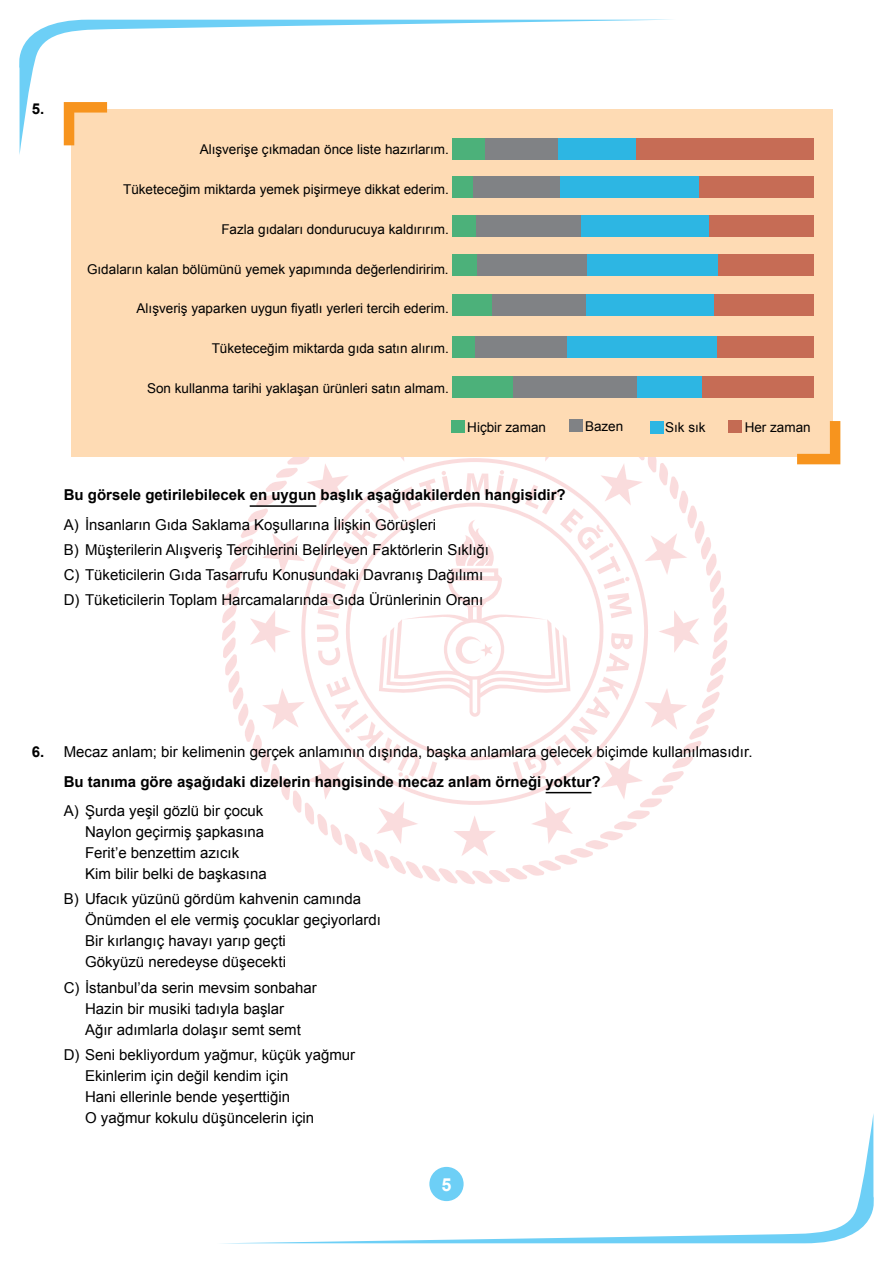
<style>
.page{position:relative;width:893px;height:1263px;background:#fff}
.page>*{position:absolute;margin:0;border:0;box-sizing:border-box;transform-origin:0 0}
.t1{font:700 18px "Arial";color:#fff}
.t2{font:15px/21px "Arial";color:#000}
.t3{font:700 15px "Arial";color:#000}
.t4{font:13.5px "Arial";color:#000}
.s1{font-weight:700}
</style>
<div class="page">
<svg style="left:19px;top:20px;width:657px;height:135px"></svg>
<svg style="left:243px;top:1114px;width:631px;height:129px"></svg>
<svg style="left:216px;top:372px;width:518px;height:519px"></svg>
<hr style="left:250px;top:505px;width:66px;height:2px;background:#000">
<hr style="left:546px;top:792px;width:45px;height:1px;background:#000">
<div style="left:71px;top:110px;width:762px;height:347px;background:#fedbb4"></div>
<div style="left:729px;top:420px;width:13px;height:12px;background:#c46b53"></div>
<div style="left:452px;top:420px;width:13px;height:12px;background:#49b179"></div>
<div style="left:569px;top:419px;width:13px;height:12px;background:#808285"></div>
<div style="left:650px;top:421px;width:13px;height:12px;background:#2db6e3"></div>
<div style="left:452px;top:215px;width:24px;height:21px;background:#4cb17a"></div>
<div style="left:476px;top:215px;width:106px;height:21px;background:#808285"></div>
<div style="left:582px;top:215px;width:128px;height:21px;background:#2db6e3"></div>
<div style="left:709px;top:215px;width:105px;height:21px;background:#c66c55"></div>
<div style="left:476px;top:255px;width:112px;height:21px;background:#808285"></div>
<div style="left:587px;top:255px;width:131px;height:21px;background:#2db6e3"></div>
<div style="left:718px;top:255px;width:96px;height:21px;background:#c66c55"></div>
<div style="left:452px;top:255px;width:25px;height:21px;background:#4cb17a"></div>
<div style="left:491px;top:294px;width:95px;height:21px;background:#808285"></div>
<div style="left:586px;top:294px;width:129px;height:21px;background:#2db6e3"></div>
<div style="left:714px;top:294px;width:100px;height:21px;background:#c66c55"></div>
<div style="left:452px;top:294px;width:39px;height:21px;background:#4cb17a"></div>
<div style="left:474px;top:336px;width:94px;height:21px;background:#808285"></div>
<div style="left:567px;top:336px;width:151px;height:21px;background:#2db6e3"></div>
<div style="left:718px;top:336px;width:96px;height:21px;background:#c66c55"></div>
<div style="left:452px;top:336px;width:23px;height:21px;background:#4cb17a"></div>
<div style="left:512px;top:376px;width:127px;height:21px;background:#808285"></div>
<div style="left:638px;top:376px;width:65px;height:21px;background:#2db6e3"></div>
<div style="left:702px;top:376px;width:112px;height:21px;background:#c66c55"></div>
<div style="left:452px;top:376px;width:61px;height:21px;background:#4cb17a"></div>
<div style="left:452px;top:177px;width:22px;height:21px;background:#4cb17a"></div>
<div style="left:473px;top:177px;width:87px;height:21px;background:#808285"></div>
<div style="left:560px;top:177px;width:139px;height:21px;background:#2db6e3"></div>
<div style="left:699px;top:177px;width:115px;height:21px;background:#c66c55"></div>
<div style="left:452px;top:138px;width:33px;height:21px;background:#4cb17a"></div>
<div style="left:485px;top:138px;width:73px;height:21px;background:#808285"></div>
<div style="left:558px;top:138px;width:79px;height:21px;background:#2db6e3"></div>
<div style="left:636px;top:138px;width:178px;height:21px;background:#c66c55"></div>
<svg style="left:797px;top:421px;width:43px;height:43px"></svg>
<svg style="left:64px;top:102px;width:43px;height:43px"></svg>
<p class="t3" style="left:32px;top:98px;width:14px">5.</p>
<p class="t4" style="left:200px;top:141px;width:251px">Alışverişe çıkmadan önce liste hazırlarım.</p>
<p class="t4" style="left:123px;top:180px;width:327px">Tüketeceğim miktarda yemek pişirmeye dikkat ederim.</p>
<p class="t4" style="left:221px;top:220px;width:229px">Fazla gıdaları dondurucuya kaldırırım.</p>
<p class="t4" style="left:87px;top:260px;width:363px">Gıdaların kalan bölümünü yemek yapımında değerlendiririm.</p>
<p class="t4" style="left:137px;top:300px;width:314px">Alışveriş yaparken uygun fiyatlı yerleri tercih ederim.</p>
<p class="t4" style="left:212px;top:340px;width:239px">Tüketeceğim miktarda gıda satın alırım.</p>
<p class="t4" style="left:147px;top:379px;width:303px">Son kullanma tarihi yaklaşan ürünleri satın almam.</p>
<p class="t4" style="left:467px;top:418px;width:80px">Hiçbir zaman</p>
<p class="t4" style="left:585px;top:417px;width:40px">Bazen</p>
<p class="t4" style="left:665px;top:418px;width:42px">Sık sık</p>
<p class="t4" style="left:745px;top:418px;width:68px">Her zaman</p>
<p class="t3" style="left:64px;top:485px;width:503px">Bu görsele getirilebilecek en uygun başlık aşağıdakilerden hangisidir?</p>
<p class="t2" style="left:64px;top:512px;width:427px;line-height:25.2px">A) İnsanların Gıda Saklama Koşullarına İlişkin Görüşleri<br>B) Müşterilerin Alışveriş Tercihlerini Belirleyen Faktörlerin Sıklığı C) Tüketicilerin Gıda Tasarrufu Konusundaki Davranış Dağılımı D) Tüketicilerin Toplam Harcamalarında Gıda Ürünlerinin Oranı</p>
<p class="t2" style="left:64px;top:737px;width:690px;line-height:29.5px;text-indent:-32px"><span class="s1">6.</span> Mecaz anlam; bir kelimenin gerçek anlamının dışında, başka anlamlara gelecek biçimde kullanılmasıdır.<br><span class="s1">Bu tanıma göre aşağıdaki dizelerin hangisinde mecaz anlam örneği yoktur?</span></p>
<p class="t2" style="left:85px;top:800px;width:183px;text-indent:-21px">A) Şurda yeşil gözlü bir çocuk<br>Naylon geçirmiş şapkasına<br>Ferit’e benzettim azıcık<br>Kim bilir belki de başkasına</p>
<p class="t2" style="left:85px;top:889px;width:297px;text-indent:-21px">B) Ufacık yüzünü gördüm kahvenin camında Önümden el ele vermiş çocuklar geçiyorlardı Bir kırlangıç havayı yarıp geçti<br>Gökyüzü neredeyse düşecekti</p>
<p class="t2" style="left:85px;top:977px;width:233px;text-indent:-21px">C) İstanbul’da serin mevsim sonbahar<br>Hazin bir musiki tadıyla başlar<br>Ağır adımlarla dolaşır semt semt</p>
<p class="t2" style="left:85px;top:1044px;width:272px;text-indent:-21px">D) Seni bekliyordum yağmur, küçük yağmur Ekinlerim için değil kendim için<br>Hani ellerinle bende yeşerttiğin<br>O yağmur kokulu düşüncelerin için</p>
<p class="t1" style="left:442px;top:1172px;width:12px">5</p>
</div>
